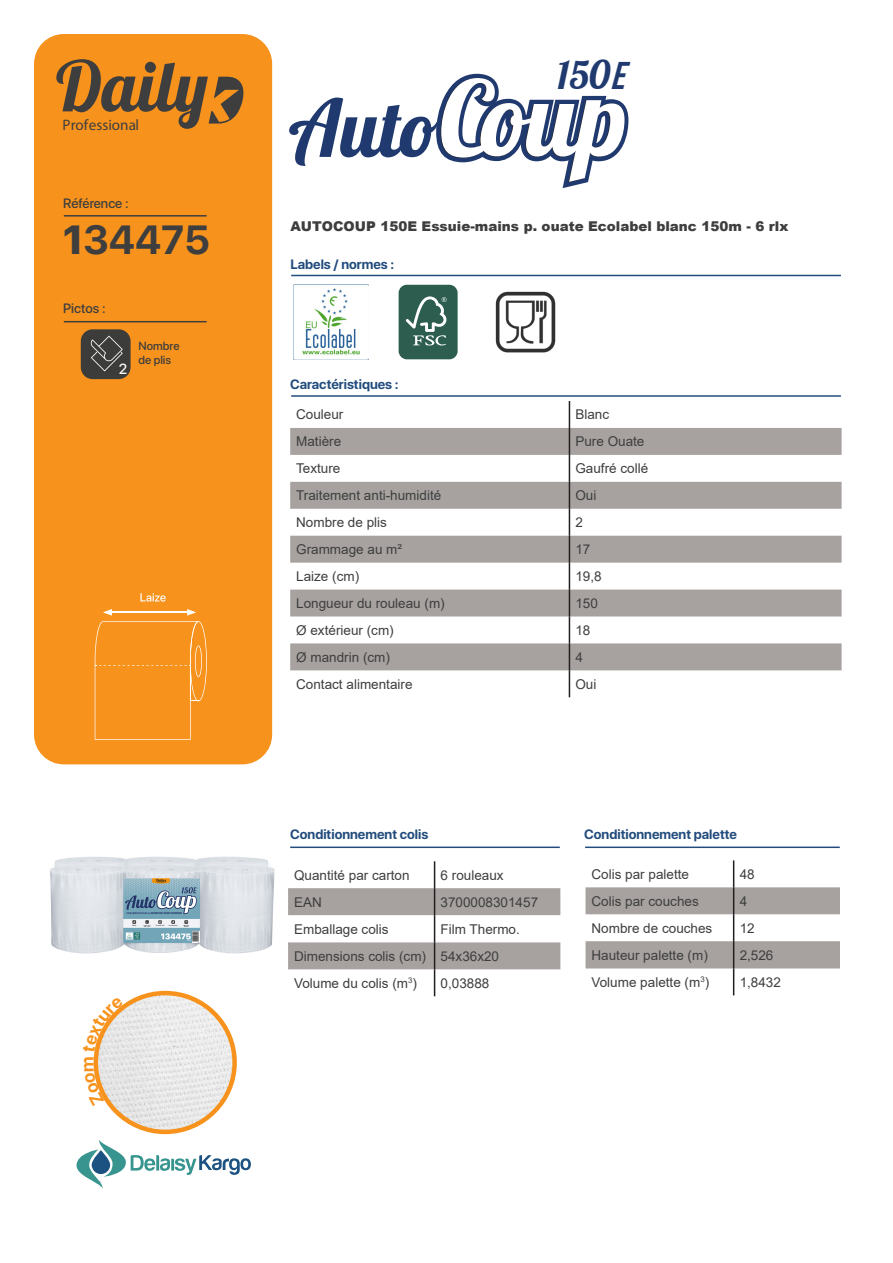
<style>
.page{position:relative;width:893px;height:1263px;background:#fff}
.page>*{position:absolute;margin:0;border:0;box-sizing:border-box;transform-origin:0 0}
.t1{font:700 40.5px "SF Pro Display";color:#3e3e3f}
.t2{font:38.7px "Lobster";color:#203a6f}
.t3{font:15.15px "Myriad Pro";color:#3e3e3f}
.t4{font:500 14.55px "SF Pro Display";color:#f6f6f6}
.t5{font:13.5px "Arial";color:#3e3e3f}
.t6{font:700 13.5px "SF Pro Display";color:#224c7d}
.t7{font:900 13.5px "Arial";color:#3e3e3f}
.t8{font:500 13.5px "SF Pro Display";color:#3e3e3f}
.t9{font:500 11.7px/14.1px "SF Pro Display";color:#3c3c3b}
.s1{font-weight:800}
.s2{font-family:"Bebas Neue";font-weight:700;font-style:italic}
</style>
<div class="page">
<svg style="left:77px;top:1140px;width:174px;height:48px"></svg>
<div style="left:34px;top:34px;width:238px;height:730px;background:#f7931d;border-radius:30px"></div>
<hr style="left:291px;top:395px;width:550px;height:2px;background:#224c7d">
<hr style="left:290px;top:846px;width:270px;height:2px;background:#224c7d">
<hr style="left:585px;top:846px;width:255px;height:2px;background:#224c7d">
<svg style="left:585px;top:860px;width:255px;height:135px"></svg>
<svg style="left:56px;top:59px;width:187px;height:70px"></svg>
<hr style="left:64px;top:215px;width:143px;height:2px;background:#3e3e3f">
<hr style="left:64px;top:321px;width:143px;height:1px;background:#3e3e3f">
<img style="left:50px;top:856px;width:225px;height:98px">
<hr style="left:291px;top:275px;width:550px;height:1px;background:#224c7d">
<svg style="left:289px;top:74px;width:339px;height:114px"></svg>
<img style="left:293px;top:285px;width:67px;height:74px">
<div style="left:399px;top:285px;width:59px;height:74px;background:#2c5d4f;border-radius:8px"></div>
<svg style="left:406px;top:296px;width:41px;height:49px"></svg>
<img style="left:495px;top:291px;width:61px;height:62px">
<svg style="left:140px;top:593px;width:26px;height:9px"></svg>
<svg style="left:95px;top:609px;width:112px;height:131px"></svg>
<div style="left:81px;top:329px;width:50px;height:50px;background:#3c3c3b;border-radius:12px"></div>
<svg style="left:90px;top:336px;width:33px;height:35px"></svg>
<img style="left:96px;top:994px;width:138px;height:138px;border-radius:69px">
<div style="left:94px;top:991px;width:143px;height:143px;border:4px solid #f7931d;border-radius:50%"></div>
<svg style="left:290px;top:428px;width:552px;height:242px;fill:#a7a2a0"></svg>
<svg style="left:569px;top:401px;width:1px;height:296px"></svg>
<svg style="left:288px;top:861px;width:272px;height:135px"></svg>
<svg style="left:93px;top:1004px;width:31px;height:102px"></svg>
<p class="t3" style="left:63px;top:116px;width:78px">Professional</p>
<p class="t8" style="left:63px;top:194px;width:67px">Référence :</p>
<p class="t1" style="left:63px;top:211px;width:148px"><span class="s1">1</span>34475</p>
<p class="t8" style="left:63px;top:298px;width:44px">Pictos :</p>
<p class="t4" style="left:119px;top:358px;width:10px">2</p>
<p class="t9" style="left:139px;top:339px;width:42px">Nombre de plis</p>
<p class="t2" style="left:557px;top:50px;width:80px">150<span class="s2">E</span></p>
<p class="t7" style="left:290px;top:216px;width:499px">AUTOCOUP 150E Essuie-mains p. ouate Ecolabel blanc 150m - 6 rlx</p>
<p class="t6" style="left:290px;top:255px;width:105px">Labels / normes :</p>
<p class="t6" style="left:290px;top:375px;width:110px">Caractéristiques :</p>
<p class="t5" style="left:296px;top:405px;width:49px">Couleur</p>
<p class="t5" style="left:575px;top:405px;width:35px">Blanc</p>
<p class="t5" style="left:296px;top:432px;width:47px">Matière</p>
<p class="t5" style="left:575px;top:432px;width:71px">Pure Ouate</p>
<p class="t5" style="left:296px;top:459px;width:46px">Texture</p>
<p class="t5" style="left:575px;top:459px;width:74px">Gaufré collé</p>
<p class="t5" style="left:296px;top:486px;width:147px">Traitement anti-humidité</p>
<p class="t5" style="left:575px;top:486px;width:23px">Oui</p>
<p class="t5" style="left:296px;top:513px;width:92px">Nombre de plis</p>
<p class="t5" style="left:575px;top:513px;width:9px">2</p>
<p class="t5" style="left:296px;top:540px;width:107px">Grammage au m²</p>
<p class="t5" style="left:575px;top:540px;width:17px">17</p>
<p class="t5" style="left:296px;top:567px;width:65px">Laize (cm)</p>
<p class="t5" style="left:575px;top:567px;width:28px">19,8</p>
<p class="t5" style="left:296px;top:594px;width:150px">Longueur du rouleau (m)</p>
<p class="t5" style="left:575px;top:594px;width:24px">150</p>
<p class="t5" style="left:296px;top:621px;width:99px">Ø extérieur (cm)</p>
<p class="t5" style="left:575px;top:621px;width:17px">18</p>
<p class="t5" style="left:296px;top:648px;width:95px">Ø mandrin (cm)</p>
<p class="t5" style="left:575px;top:648px;width:9px">4</p>
<p class="t5" style="left:296px;top:675px;width:118px">Contact alimentaire</p>
<p class="t5" style="left:575px;top:675px;width:23px">Oui</p>
<p class="t6" style="left:290px;top:825px;width:140px">Conditionnement colis</p>
<p class="t5" style="left:294px;top:866px;width:117px">Quantité par carton</p>
<p class="t5" style="left:441px;top:866px;width:65px">6 rouleaux</p>
<p class="t5" style="left:294px;top:892px;width:29px">EAN</p>
<p class="t5" style="left:441px;top:892px;width:99px">3700008301457</p>
<p class="t5" style="left:294px;top:920px;width:96px">Emballage colis</p>
<p class="t5" style="left:441px;top:920px;width:81px">Film Thermo.</p>
<p class="t5" style="left:294px;top:947px;width:134px">Dimensions colis (cm)</p>
<p class="t5" style="left:441px;top:947px;width:60px">54x36x20</p>
<p class="t5" style="left:294px;top:974px;width:124px">Volume du colis (m<sup>3</sup>)</p>
<p class="t5" style="left:441px;top:974px;width:50px">0,03888</p>
<p class="t6" style="left:584px;top:825px;width:154px">Conditionnement palette</p>
<p class="t5" style="left:591px;top:865px;width:99px">Colis par palette</p>
<p class="t5" style="left:740px;top:865px;width:17px">48</p>
<p class="t5" style="left:591px;top:892px;width:109px">Colis par couches</p>
<p class="t5" style="left:740px;top:892px;width:9px">4</p>
<p class="t5" style="left:591px;top:919px;width:122px">Nombre de couches</p>
<p class="t5" style="left:740px;top:919px;width:17px">12</p>
<p class="t5" style="left:591px;top:946px;width:118px">Hauteur palette (m)</p>
<p class="t5" style="left:740px;top:946px;width:35px">2,526</p>
<p class="t5" style="left:591px;top:973px;width:119px">Volume palette (m<sup>3</sup>)</p>
<p class="t5" style="left:740px;top:973px;width:43px">1,8432</p>
</div>
